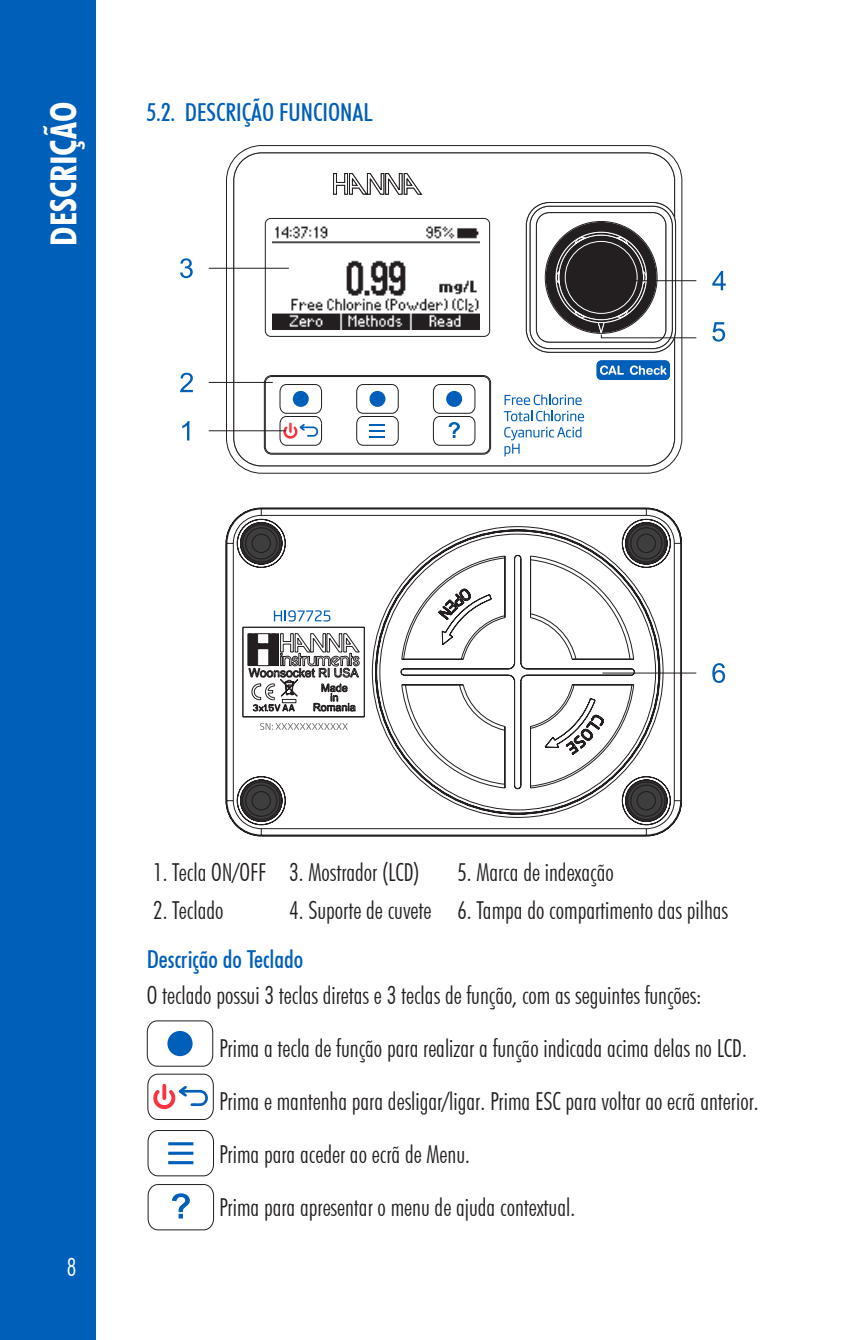
<style>
.page{position:relative;width:842px;height:1340px;background:#fff}
.page>*{position:absolute;margin:0;border:0;box-sizing:border-box;transform-origin:0 0}
.t1{font:700 condensed 36px "Futura BT";color:#fff}
.body_text_MAN{font:300 condensed 24.75px "Futura BT";color:#231f20}
.table_text_MAN{font:300 condensed 24.75px "Futura BT";color:#231f20}
.subtitle_level_3_MAN{font:500 condensed 24.75px "Futura BT";color:#005fb9}
.t2{font:300 condensed 24.75px "Futura BT";color:#fff}
</style>
<div class="page">
<div style="left:0;top:0;width:96px;height:1339px;background:#005fb9"></div>
<svg style="left:226px;top:145px;width:456px;height:329px"></svg>
<svg style="left:265px;top:376px;width:225px;height:77px"></svg>
<div style="left:597px;top:360px;width:73px;height:20px;background:#005fb9;border-radius:5px"></div>
<svg style="left:600px;top:365px;width:24px;height:10px"></svg>
<svg style="left:630px;top:365px;width:36px;height:10px"></svg>
<svg style="left:182px;top:421px;width:7px;height:19px"></svg>
<svg style="left:180px;top:373px;width:13px;height:19px"></svg>
<svg style="left:180px;top:258px;width:13px;height:20px"></svg>
<hr style="left:209px;top:268px;width:80px;height:1px;background:#231f20">
<hr style="left:209px;top:382px;width:64px;height:1px;background:#231f20">
<hr style="left:209px;top:430px;width:77px;height:1px;background:#231f20">
<svg style="left:712px;top:271px;width:14px;height:19px"></svg>
<hr style="left:602px;top:280px;width:94px;height:1px;background:#231f20">
<svg style="left:712px;top:322px;width:13px;height:19px"></svg>
<hr style="left:601px;top:337px;width:95px;height:1px;background:#231f20">
<svg style="left:526px;top:202px;width:150px;height:151px"></svg>
<svg style="left:712px;top:663px;width:13px;height:20px"></svg>
<hr style="left:602px;top:672px;width:94px;height:1px;background:#231f20">
<svg style="left:226px;top:507px;width:456px;height:329px"></svg>
<svg style="left:305px;top:588px;width:291px;height:157px"></svg>
<svg style="left:625px;top:779px;width:42px;height:42px;background:#4f4e4f"></svg>
<svg style="left:240px;top:779px;width:42px;height:42px;background:#4f4e4f"></svg>
<svg style="left:240px;top:522px;width:42px;height:42px;background:#4f4d4e"></svg>
<svg style="left:625px;top:522px;width:42px;height:42px;background:#4f4d4e"></svg>
<svg style="left:260px;top:723px;width:88px;height:7px"></svg>
<svg style="left:505px;top:394px;width:77px;height:11px"></svg>
<svg style="left:504px;top:411px;width:80px;height:10px"></svg>
<svg style="left:242px;top:610px;width:123px;height:107px"></svg>
<img style="left:272px;top:225px;width:208px;height:104px">
<svg style="left:504px;top:427px;width:77px;height:29px"></svg>
<svg style="left:147px;top:1020px;width:66px;height:46px"></svg>
<div style="left:167px;top:1030px;width:26px;height:26px;background:#005fb9;border-radius:50%"></div>
<svg style="left:147px;top:1073px;width:67px;height:46px"></svg>
<svg style="left:148px;top:1130px;width:66px;height:46px"></svg>
<hr style="left:168px;top:1161px;width:25px;height:3px;background:#005fb9">
<hr style="left:168px;top:1151px;width:25px;height:3px;background:#005fb9">
<hr style="left:168px;top:1142px;width:25px;height:3px;background:#005fb9">
<svg style="left:148px;top:1184px;width:66px;height:46px"></svg>
<h1 class="t1" style="left:42px;top:246px;width:145px;rotate:-90deg">DESCRIÇÃO</h1>
<p class="subtitle_level_3_MAN" style="left:147px;top:97px;width:227px">5.2. DESCRIÇÃO FUNCIONAL</p>
<p class="t2" style="left:67px;top:1252px;width:11px">8</p>
<p class="table_text_MAN" style="left:153px;top:856px;width:115px">1. Tecla ON/OFF</p>
<p class="table_text_MAN" style="left:289px;top:856px;width:132px">3. Mostrador (LCD)</p>
<p class="table_text_MAN" style="left:457px;top:856px;width:158px">5. Marca de indexação</p>
<p class="table_text_MAN" style="left:153px;top:895px;width:72px">2. Teclado</p>
<p class="table_text_MAN" style="left:289px;top:895px;width:144px">4. Suporte de cuvete</p>
<p class="table_text_MAN" style="left:457px;top:895px;width:272px">6. Tampa do compartimento das pilhas</p>
<p class="subtitle_level_3_MAN" style="left:147px;top:944px;width:158px">Descrição do Teclado</p>
<p class="body_text_MAN" style="left:147px;top:980px;width:556px">O teclado possui 3 teclas diretas e 3 teclas de função, com as seguintes funções:</p>
<p class="body_text_MAN" style="left:219px;top:1033px;width:529px">Prima a tecla de função para realizar a função indicada acima delas no LCD.</p>
<p class="body_text_MAN" style="left:219px;top:1086px;width:541px">Prima e mantenha para desligar/ligar. Prima ESC para voltar ao ecrã anterior.</p>
<p class="body_text_MAN" style="left:219px;top:1139px;width:252px">Prima para aceder ao ecrã de Menu.</p>
<p class="body_text_MAN" style="left:219px;top:1192px;width:358px">Prima para apresentar o menu de ajuda contextual.</p>
</div>
